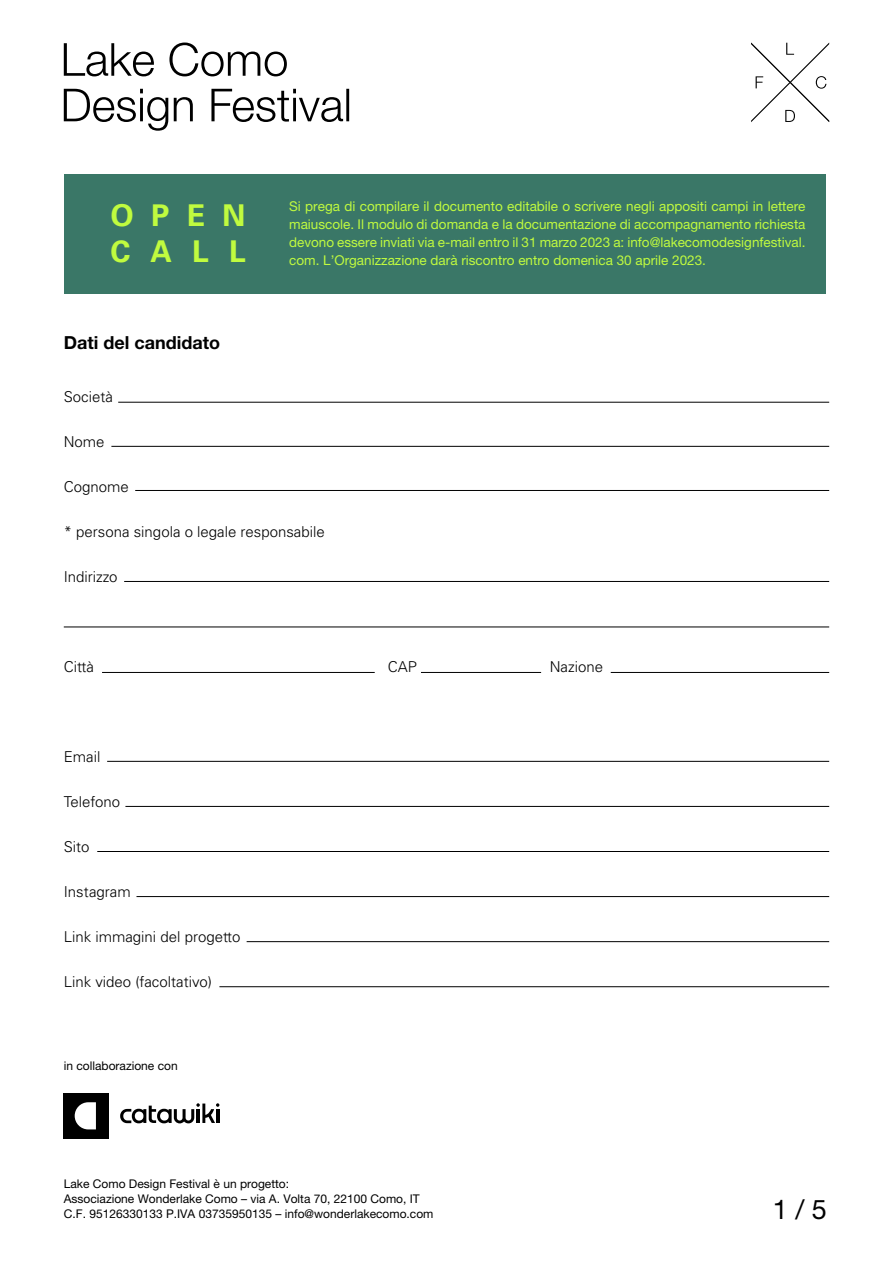
<style>
.page{position:relative;width:893px;height:1263px;background:#fff}
.page>*{position:absolute;margin:0;border:0;box-sizing:border-box;transform-origin:0 0}
.t1{font:700 30px/36px "Univers";letter-spacing:.62em;color:#c0fb3f}
.t2{font:27px "Helvetica Neue LT Std";color:#000}
.t3{font:700 18px "Helvetica Neue LT Std";color:#000}
.t4{font:300 15px "Univers";color:#000}
.t5{font:13.5px/18px "Helvetica Neue LT Std";color:#c0fb3f;text-align:justify}
.t6{font:12px/15px "Helvetica Neue LT Std";color:#000}
</style>
<div class="page">
<div style="left:64px;top:174px;width:762px;height:119px;background:#3a7767"></div>
<svg style="left:64px;top:89px;width:285px;height:42px"></svg>
<svg style="left:64px;top:43px;width:223px;height:33px"></svg>
<svg style="left:751px;top:43px;width:78px;height:79px"></svg>
<hr style="left:118px;top:402px;width:711px;height:1px;background:#000">
<hr style="left:111px;top:446px;width:718px;height:1px;background:#000">
<hr style="left:135px;top:490px;width:694px;height:1px;background:#000">
<hr style="left:124px;top:581px;width:705px;height:1px;background:#000">
<hr style="left:64px;top:627px;width:765px;height:1px;background:#000">
<hr style="left:102px;top:672px;width:273px;height:1px;background:#000">
<hr style="left:421px;top:672px;width:120px;height:1px;background:#000">
<hr style="left:611px;top:672px;width:218px;height:1px;background:#000">
<hr style="left:107px;top:761px;width:722px;height:1px;background:#000">
<hr style="left:125px;top:806px;width:704px;height:1px;background:#000">
<hr style="left:97px;top:851px;width:732px;height:1px;background:#000">
<hr style="left:136px;top:896px;width:693px;height:1px;background:#000">
<hr style="left:247px;top:941px;width:582px;height:1px;background:#000">
<hr style="left:219px;top:986px;width:610px;height:1px;background:#000">
<div style="left:64px;top:1093px;width:45px;height:45px;background:#000"></div>
<svg style="left:75px;top:1102px;width:21px;height:27px"></svg>
<svg style="left:120px;top:1103px;width:99px;height:21px"></svg>
<h1 class="t1" style="left:111px;top:198px;width:137px">OPEN<br>CALL</h1>
<h3 class="t3" style="left:64px;top:332px;width:158px">Dati del candidato</h3>
<p class="t5" style="left:289px;top:197px;width:518px">Si prega di compilare il documento editabile o scrivere negli appositi campi in lettere maiuscole. Il modulo di domanda e la documentazione di accompagnamento richiesta devono essere inviati via e-mail entro il 31 marzo 2023 a: info@lakecomodesignfestival. com. L’Organizzazione darà riscontro entro domenica 30 aprile 2023.</p>
<p class="t4" style="left:64px;top:387px;width:51px">Società</p>
<p class="t4" style="left:64px;top:432px;width:42px">Nome</p>
<p class="t4" style="left:64px;top:477px;width:67px">Cognome</p>
<p class="t4" style="left:64px;top:522px;width:262px">* persona singola o legale responsabile</p>
<p class="t4" style="left:64px;top:567px;width:55px">Indirizzo</p>
<p class="t4" style="left:64px;top:657px;width:32px">Città</p>
<p class="t4" style="left:388px;top:657px;width:31px">CAP</p>
<p class="t4" style="left:550px;top:657px;width:55px">Nazione</p>
<p class="t4" style="left:64px;top:747px;width:38px">Email</p>
<p class="t4" style="left:64px;top:792px;width:58px">Telefono</p>
<p class="t4" style="left:64px;top:837px;width:27px">Sito</p>
<p class="t4" style="left:64px;top:882px;width:68px">Instagram</p>
<p class="t4" style="left:64px;top:927px;width:178px">Link immagini del progetto</p>
<p class="t4" style="left:64px;top:972px;width:150px">Link video (facoltativo)</p>
<p class="t6" style="left:64px;top:1058px;width:115px">in collaborazione con</p>
<p class="t6" style="left:64px;top:1176px;width:371px">Lake Como Design Festival è un progetto:<br>Associazione Wonderlake Como – via A. Volta 70, 22100 Como, IT<br>C.F. 95126330133 P.IVA 03735950135 – info@wonderlakecomo.com</p>
<h2 class="t2" style="left:773px;top:1193px;width:56px">1 / 5</h2>
</div>
